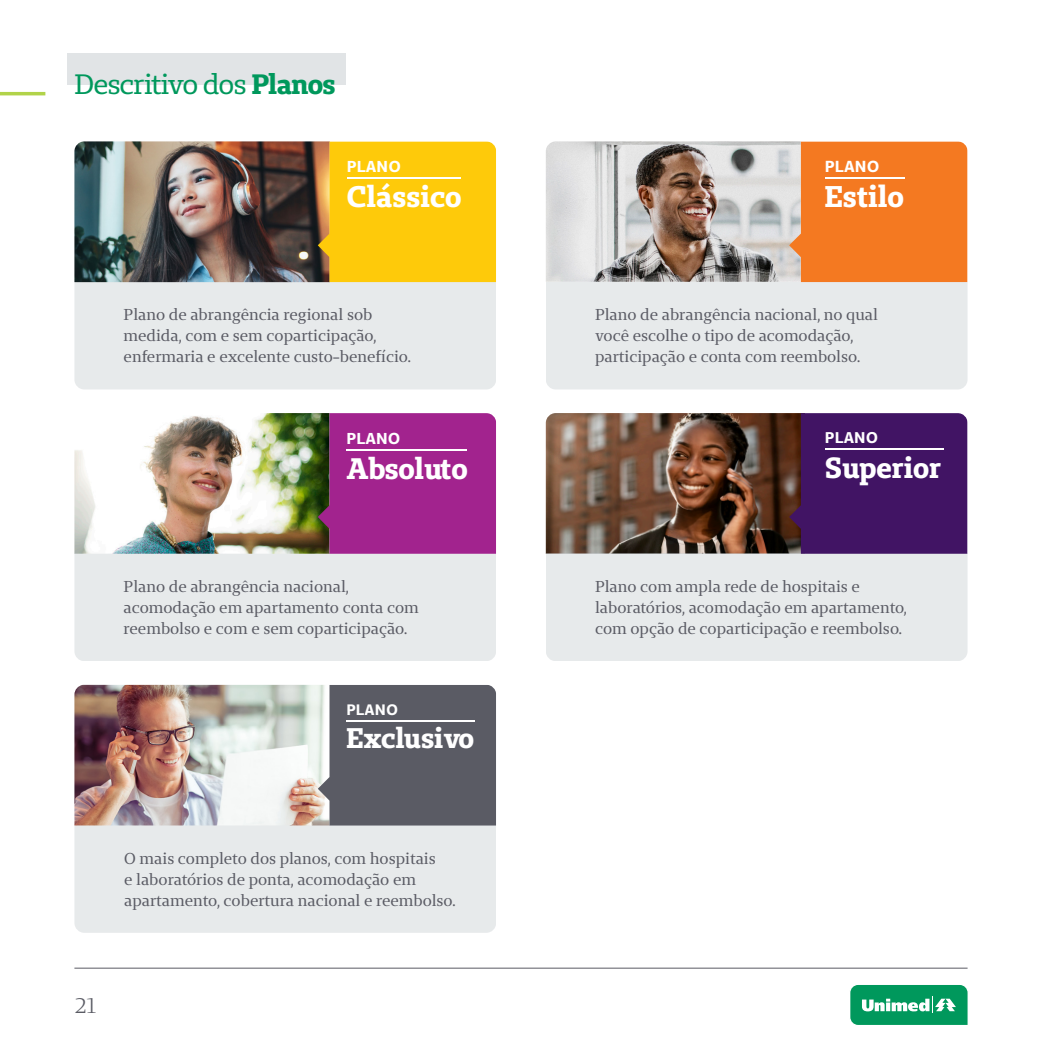
<style>
.page{position:relative;width:1042px;height:1042px;background:#fff}
.page>*{position:absolute;margin:0;border:0;box-sizing:border-box;transform-origin:0 0}
.t1{font:700 29.93px "Unimed Slab";color:#fff}
.t2{font:700 29.75px "Unimed Slab";color:#fff}
.t3{font:700 29.57px "Unimed Slab";color:#fff}
.t4{font:700 29.05px "Unimed Slab";color:#fff}
.t5{font:700 28.35px "Unimed Slab";letter-spacing:-.005em;color:#fff}
.t6{font:28px "Unimed Slab";letter-spacing:-.02em;color:#00985c}
.t7{font:21px "Unimed Serif";color:#5a5b64}
.t8{font:700 15.92px "Unimed Sans";color:#fff}
.t9{font:15.75px/21px "Unimed Serif";color:#5a5b64}
.t10{font:700 15.75px "Unimed Sans";color:#fff}
.t11{font:700 15.58px "Unimed Sans";color:#fff}
.t12{font:700 15.05px "Unimed Sans";color:#fff}
.s1{font-weight:700}
</style>
<div class="page">
<hr style="left:74px;top:968px;width:893px;height:1px;background:#5a5b64">
<svg style="left:850px;top:985px;width:118px;height:40px;background:#27a875"></svg>
<div style="left:67px;top:53px;width:279px;height:32px;background:#e1e4e6"></div>
<div style="left:74px;top:282px;width:422px;height:107px;background:#e7eaeb"></div>
<img style="left:74px;top:141px;width:244px;height:141px">
<svg style="left:318px;top:141px;width:178px;height:141px;background:#fac610"></svg>
<hr style="left:347px;top:177px;width:113px;height:1px;background:#fff">
<div style="left:74px;top:554px;width:422px;height:107px;background:#e7eaeb"></div>
<img style="left:74px;top:413px;width:244px;height:141px">
<svg style="left:318px;top:413px;width:178px;height:141px;background:#9b2687"></svg>
<hr style="left:346px;top:449px;width:121px;height:1px;background:#fff">
<div style="left:74px;top:825px;width:422px;height:108px;background:#e7eaeb"></div>
<img style="left:74px;top:685px;width:244px;height:140px">
<div style="left:318px;top:685px;width:178px;height:140px;background:#5a5b64"></div>
<hr style="left:346px;top:720px;width:128px;height:1px;background:#fff">
<img style="left:546px;top:141px;width:243px;height:141px">
<svg style="left:789px;top:141px;width:178px;height:141px;background:#f27f2d"></svg>
<div style="left:546px;top:282px;width:421px;height:107px;background:#e7eaeb"></div>
<hr style="left:825px;top:177px;width:79px;height:2px;background:#fff">
<img style="left:546px;top:413px;width:243px;height:141px">
<div style="left:546px;top:554px;width:421px;height:107px;background:#e7eaeb"></div>
<svg style="left:789px;top:413px;width:178px;height:141px;background:#431760"></svg>
<hr style="left:825px;top:449px;width:118px;height:1px;background:#fff">
<hr style="left:0;top:92px;width:45px;height:3px;background:#b1d349">
<p class="t6" style="left:74px;top:66px;width:263px">Descritivo dos <span class="s1">Planos</span></p>
<p class="t10" style="left:347px;top:156px;width:55px">PLANO</p>
<p class="t2" style="left:347px;top:177px;width:116px">Clássico</p>
<p class="t9" style="left:124px;top:304px;width:289px">Plano de abrangência regional sob medida, com e sem coparticipação, enfermaria e excelente custo-benefício.</p>
<p class="t10" style="left:346px;top:428px;width:55px">PLANO</p>
<p class="t3" style="left:346px;top:449px;width:123px">Absoluto</p>
<p class="t9" style="left:124px;top:575px;width:297px">Plano de abrangência nacional, acomodação em apartamento conta com reembolso e com e sem coparticipação.</p>
<p class="t12" style="left:346px;top:699px;width:53px">PLANO</p>
<p class="t5" style="left:346px;top:720px;width:129px">Exclusivo</p>
<p class="t9" style="left:124px;top:847px;width:333px">O mais completo dos planos, com hospitais<br>e laboratórios de ponta, acomodação em apartamento, cobertura nacional e reembolso.</p>
<h3 class="t7" style="left:74px;top:992px;width:24px">21</h3>
<p class="t8" style="left:825px;top:156px;width:56px">PLANO</p>
<p class="t1" style="left:825px;top:177px;width:81px">Estilo</p>
<p class="t9" style="left:595px;top:304px;width:284px">Plano de abrangência nacional, no qual você escolhe o tipo de acomodação, participação e conta com reembolso.</p>
<p class="t11" style="left:825px;top:428px;width:54px">PLANO</p>
<p class="t4" style="left:825px;top:448px;width:118px">Superior</p>
<p class="t9" style="left:595px;top:575px;width:313px">Plano com ampla rede de hospitais e laboratórios, acomodação em apartamento, com opção de coparticipação e reembolso.</p>
</div>
